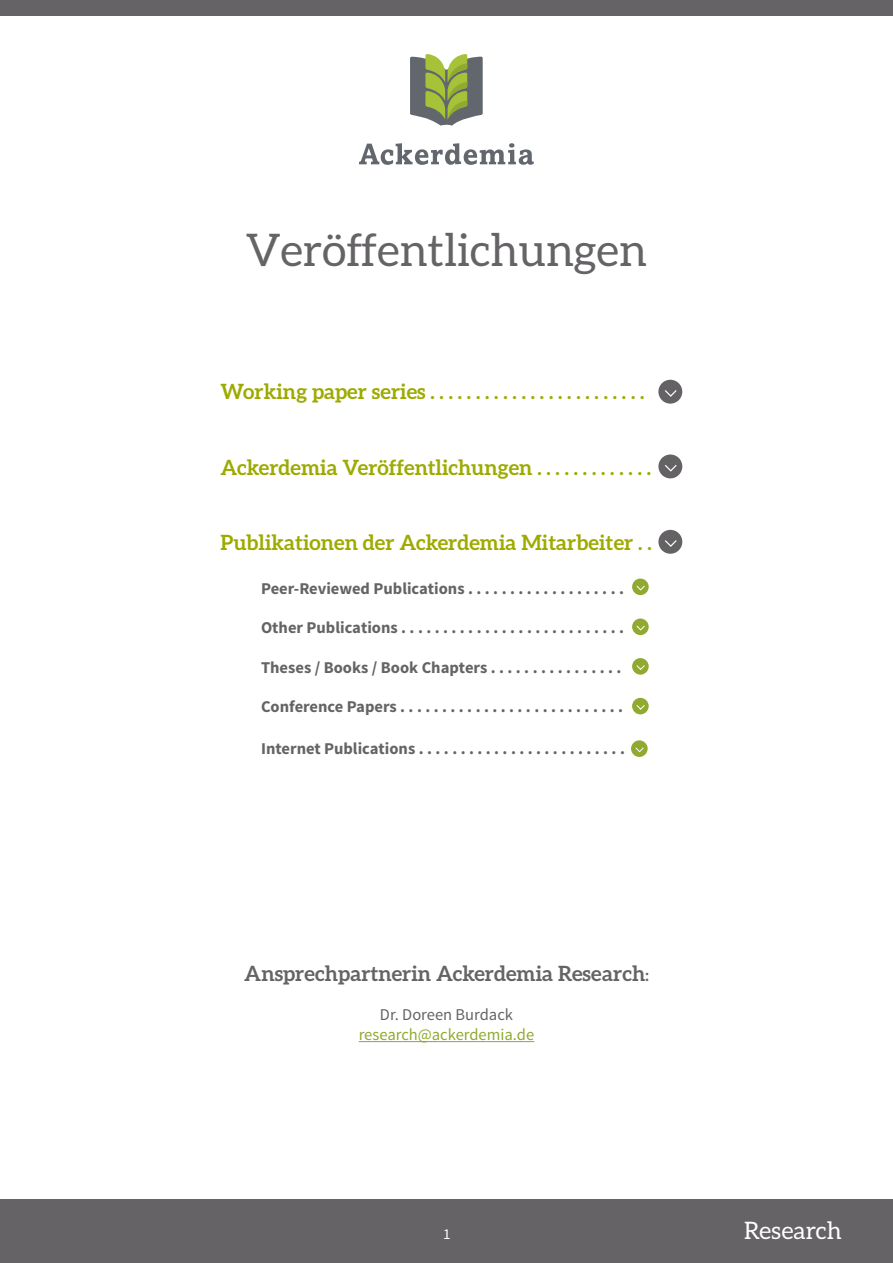
<style>
.page{position:relative;width:893px;height:1263px;background:#fff}
.page>*{position:absolute;margin:0;border:0;box-sizing:border-box;transform-origin:0 0}
.t1{font:45px "Aleo";color:#666366}
.t2{font:24px "Aleo";color:#fff}
.t3{font:700 21px "Aleo";color:#9dab00}
.t4{font:700 21px "Aleo";color:#666366}
.t5{font:700 16.5px "Source Sans Pro";color:#666366}
.t6{font:16.5px "Source Sans Pro";color:#90a930}
.t7{font:16.5px "Source Sans Pro";color:#666366}
.t8{font:15px "Source Sans Pro";color:#fff}
.s1{font-size:16.5px}
</style>
<div class="page">
<div style="left:0;top:1199px;width:893px;height:64px;background:#666366"></div>
<div style="left:0;top:0;width:893px;height:16px;background:#666366"></div>
<svg style="left:359px;top:143px;width:175px;height:22px"></svg>
<svg style="left:410px;top:54px;width:73px;height:72px;background:#909b70"></svg>
<hr style="left:359px;top:1041px;width:175px;height:1px;background:#90a930">
<div style="left:658px;top:380px;width:24px;height:24px;background:#656265;border-radius:50%"></div>
<svg style="left:665px;top:390px;width:12px;height:7px"></svg>
<div style="left:632px;top:578px;width:17px;height:17px;background:#90a930;border-radius:50%"></div>
<svg style="left:636px;top:585px;width:9px;height:6px"></svg>
<div style="left:658px;top:454px;width:24px;height:24px;background:#656265;border-radius:50%"></div>
<svg style="left:665px;top:465px;width:12px;height:7px"></svg>
<div style="left:658px;top:530px;width:24px;height:24px;background:#656265;border-radius:50%"></div>
<svg style="left:665px;top:540px;width:12px;height:7px"></svg>
<div style="left:632px;top:618px;width:17px;height:17px;background:#90a930;border-radius:50%"></div>
<svg style="left:636px;top:625px;width:9px;height:6px"></svg>
<div style="left:632px;top:658px;width:17px;height:17px;background:#90a930;border-radius:50%"></div>
<svg style="left:636px;top:665px;width:9px;height:5px"></svg>
<div style="left:632px;top:698px;width:17px;height:16px;background:#90a930;border-radius:50%"></div>
<svg style="left:636px;top:705px;width:9px;height:5px"></svg>
<div style="left:631px;top:740px;width:17px;height:17px;background:#90a930;border-radius:50%"></div>
<svg style="left:635px;top:747px;width:9px;height:6px"></svg>
<h1 class="t1" style="left:246px;top:224px;width:403px">Veröffentlichungen</h1>
<p class="t3" style="left:221px;top:379px;width:425px">Working paper series . . . . . . . . . . . . . . . . . . . . . . . .</p>
<p class="t3" style="left:221px;top:455px;width:432px">Ackerdemia Veröffentlichungen . . . . . . . . . . . . .</p>
<p class="t3" style="left:221px;top:531px;width:433px">Publikationen der Ackerdemia Mitarbeiter . .</p>
<p class="t5" style="left:261px;top:577px;width:364px">Peer-Reviewed Publications . . . . . . . . . . . . . . . . . . .</p>
<p class="t5" style="left:261px;top:617px;width:365px">Other Publications . . . . . . . . . . . . . . . . . . . . . . . . . . .</p>
<p class="t5" style="left:261px;top:657px;width:362px">Theses / Books / Book Chapters . . . . . . . . . . . . . . . .</p>
<p class="t5" style="left:261px;top:696px;width:364px">Conference Papers . . . . . . . . . . . . . . . . . . . . . . . . . . .</p>
<p class="t5" style="left:261px;top:738px;width:365px">Internet Publications . . . . . . . . . . . . . . . . . . . . . . . . .</p>
<p class="t4" style="left:244px;top:961px;width:406px">Ansprechpartnerin Ackerdemia Research<span class="s1">:</span></p>
<p class="t7" style="left:380px;top:1004px;width:135px">Dr. Doreen Burdack</p>
<p class="t6" style="left:359px;top:1024px;width:177px">research@ackerdemia.de</p>
<p class="t8" style="left:443px;top:1225px;width:9px">1</p>
<h2 class="t2" style="left:744px;top:1217px;width:99px">Research</h2>
</div>
